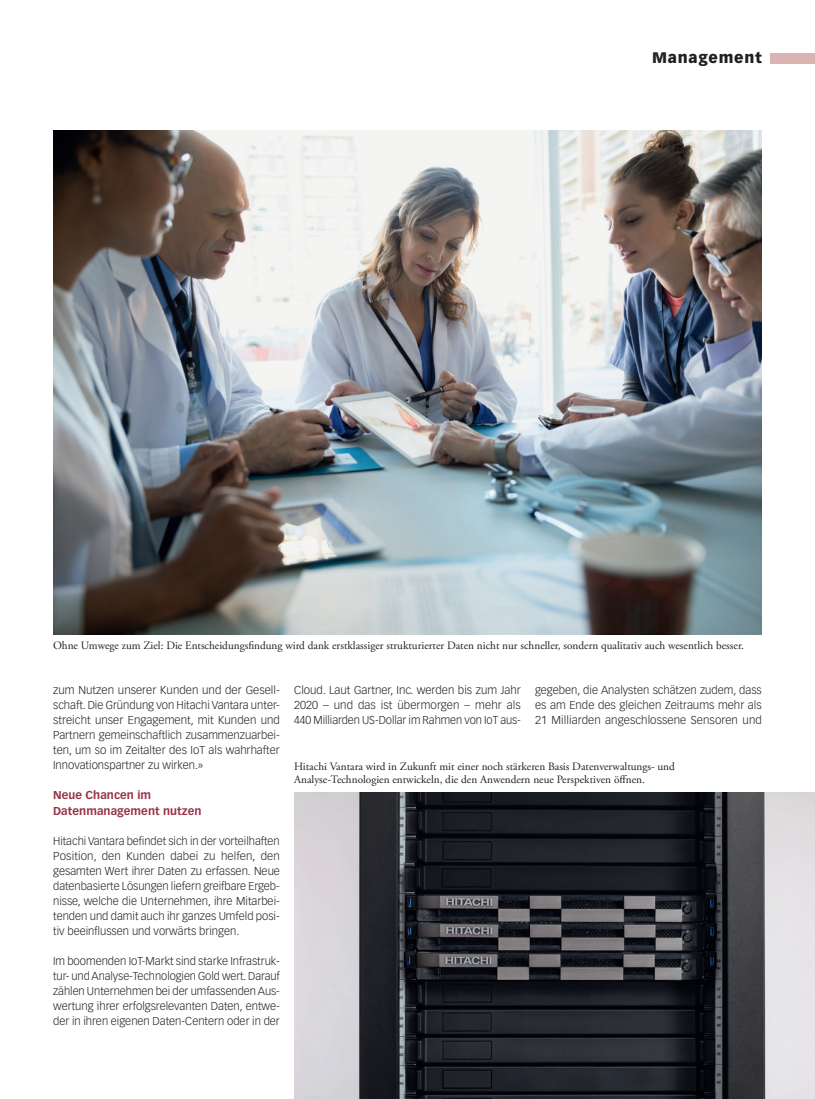
<style>
.page{position:relative;width:815px;height:1099px;background:#fff}
.page>*{position:absolute;margin:0;border:0;box-sizing:border-box;transform-origin:0 0}
.t1{font:900 15px "Vectora LT Std";letter-spacing:.05em;color:#231f20}
.Lauftext{font:300 11.25px/15px "Vectora LT Std";color:#231f20;text-align:justify}
.Legende{font:11.25px/13.5px "Adobe Garamond Pro";color:#231f20}
.ZT_MM{font:700 11.25px/15px "Vectora LT Std";letter-spacing:.005em;color:#983249}
</style>
<div class="page">
<div style="left:770px;top:53px;width:45px;height:10px;background:#d9b4b3"></div>
<img style="left:53px;top:130px;width:709px;height:504px">
<img style="left:294px;top:792px;width:521px;height:306px">
<h1 class="t1" style="left:652px;top:49px;width:111px">Management</h1>
<p class="Legende" style="left:53px;top:639px;width:692px">Ohne Umwege zum Ziel: Die Entscheidungsfindung wird dank erstklassiger strukturierter Daten nicht nur schneller, sondern qualitativ auch wesentlich besser.</p>
<p class="Lauftext" style="left:53px;top:683px;width:228px">zum Nutzen unserer Kunden und der Gesell&shy;schaft. Die Gründung von Hitachi Vantara unter&shy;streicht unser Engagement, mit Kunden und Partnern gemeinschaftlich zusammenzuarbei&shy;ten, um so im Zeitalter des IoT als wahrhafter Innovationspartner zu wirken.»</p>
<p class="ZT_MM" style="left:53px;top:788px;width:150px">Neue Chancen im<br>Datenmanagement nutzen</p>
<p class="Lauftext" style="left:53px;top:833px;width:228px">Hitachi Vantara befindet sich in der vorteilhaften Position, den Kunden dabei zu helfen, den gesamten Wert ihrer Daten zu erfassen. Neue datenbasierte Lösungen liefern greifbare Ergeb&shy;nisse, welche die Unternehmen, ihre Mitarbei&shy;tenden und damit auch ihr ganzes Umfeld posi&shy;tiv beeinflussen und vorwärts bringen.</p>
<p class="Lauftext" style="left:53px;top:953px;width:228px">Im boomenden IoT-Markt sind starke Infrastruk&shy;tur- und Analyse-Technologien Gold wert. Darauf zählen Unternehmen bei der umfassenden Aus&shy;wertung ihrer erfolgsrelevanten Daten, entwe&shy;der in ihren eigenen Daten-Centern oder in der</p>
<p class="Lauftext" style="left:294px;top:683px;width:228px">Cloud. Laut Gartner, Inc. werden bis zum Jahr 2020 – und das ist übermorgen – mehr als 440 Milliarden US-Dollar im Rahmen von IoT aus-</p>
<p class="Lauftext" style="left:535px;top:683px;width:228px">gegeben, die Analysten schätzen zudem, dass es am Ende des gleichen Zeitraums mehr als 21 Milliarden angeschlossene Sensoren und</p>
<p class="Legende" style="left:294px;top:759px;width:382px">Hitachi Vantara wird in Zukunft mit einer noch stärkeren Basis Datenverwaltungs- und<br>Analyse-Technologien entwickeln, die den Anwendern neue Perspektiven öffnen.</p>
</div>
